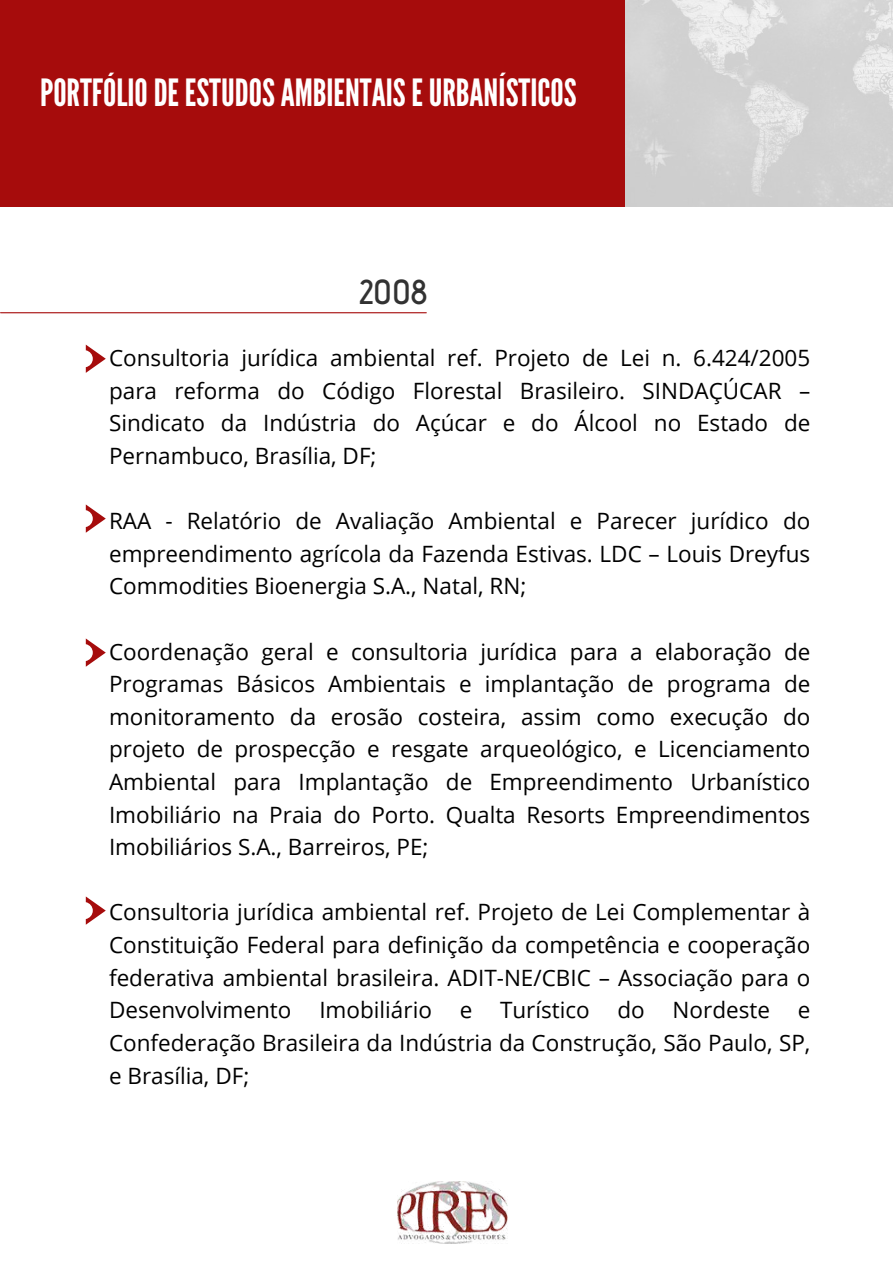
<style>
.page{position:relative;width:893px;height:1264px;background:#fff}
.page>*{position:absolute;margin:0;border:0;box-sizing:border-box;transform-origin:0 0}
.t1{font:37.5px "League Gothic";color:#fff}
.t2{font:600 34.5px "Advent Pro";color:#323232}
.t3{font:22.5px/32.5px "Open Sans";color:#000;text-align:justify}
</style>
<div class="page">
<img style="left:624px;top:0;width:268px;height:207px">
<div style="left:0;top:0;width:624px;height:207px;background:#a60c0c"></div>
<img style="left:397px;top:1181px;width:110px;height:62px">
<svg style="left:86px;top:344px;width:20px;height:29px"></svg>
<hr style="left:1px;top:312px;width:425px;height:1px;background:#a60c0c">
<svg style="left:86px;top:504px;width:20px;height:28px"></svg>
<svg style="left:86px;top:638px;width:20px;height:28px"></svg>
<svg style="left:86px;top:896px;width:20px;height:28px"></svg>
<h1 class="t1" style="left:40px;top:71px;width:538px">PORTFÓLIODE ESTUDOSAMBIENTAISEURBANÍSTICOS</h1>
<h2 class="t2" style="left:359px;top:271px;width:69px">2008</h2>
<p class="t3" style="left:109px;top:341px;width:702px">Consultoria jurídica ambiental ref. Projeto de Lei n. 6.424/2005 para reforma do Código Florestal Brasileiro. SINDAÇÚCAR – Sindicato da Indústria do Açúcar e do Álcool no Estado de Pernambuco, Brasília, DF;</p>
<p class="t3" style="left:109px;top:504px;width:702px">RAA - Relatório de Avaliação Ambiental e Parecer jurídico do empreendimento agrícola da Fazenda Estivas. LDC – Louis Dreyfus Commodities Bioenergia S.A., Natal, RN;</p>
<p class="t3" style="left:109px;top:634px;width:702px">Coordenação geral e consultoria jurídica para a elaboração de Programas Básicos Ambientais e implantação de programa de monitoramento da erosão costeira, assim como execução do projeto de prospecção e resgate arqueológico, e Licenciamento Ambiental para Implantação de Empreendimento Urbanístico Imobiliário na Praia do Porto. Qualta Resorts Empreendimentos Imobiliários S.A., Barreiros, PE;</p>
<p class="t3" style="left:109px;top:895px;width:702px">Consultoria jurídica ambiental ref. Projeto de Lei Complementar à Constituição Federal para definição da competência e cooperação federativa ambiental brasileira. ADIT-NE/CBIC – Associação para o Desenvolvimento Imobiliário e Turístico do Nordeste e Confederação Brasileira da Indústria da Construção, São Paulo, SP, e Brasília, DF;</p>
</div>
